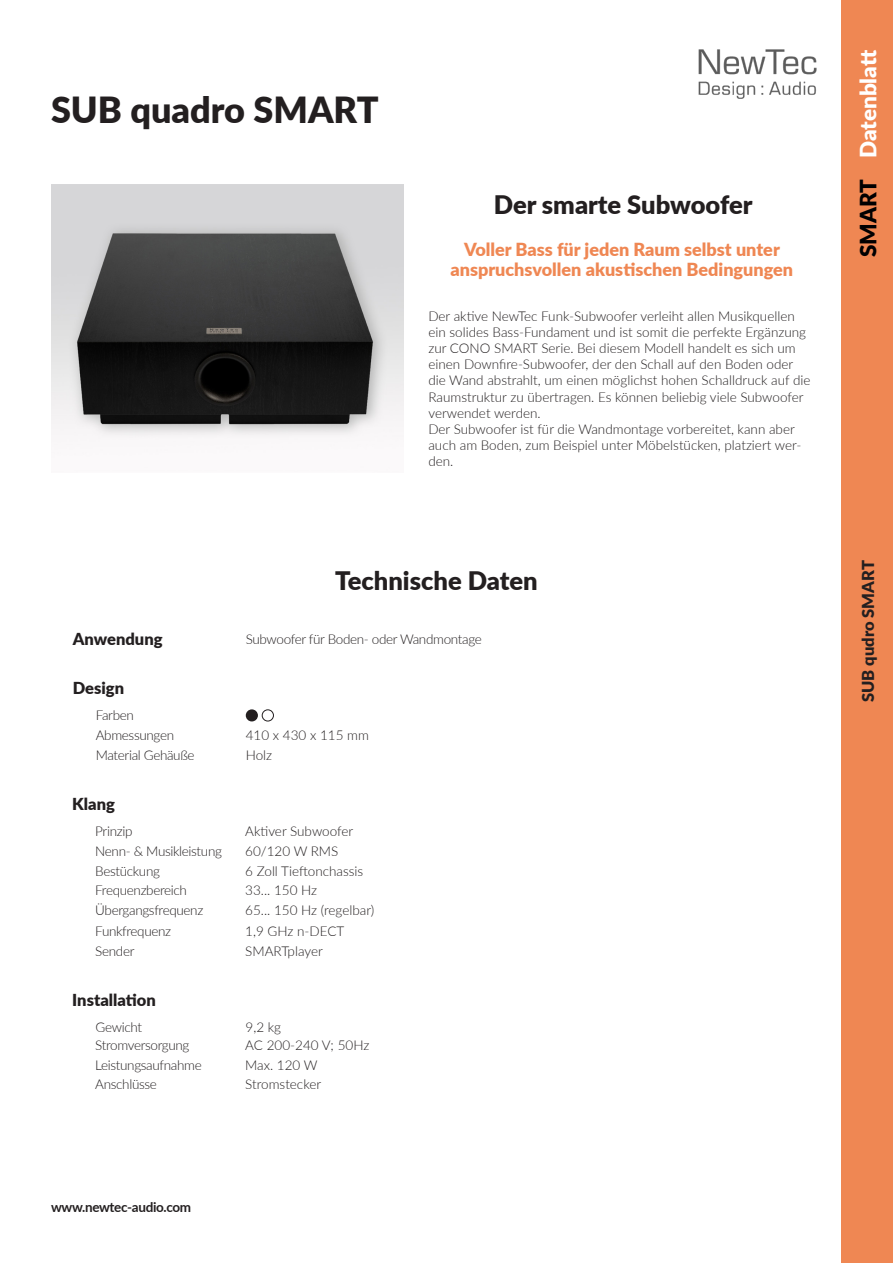
<style>
.page{position:relative;width:893px;height:1263px;background:#fff}
.page>*{position:absolute;margin:0;border:0;box-sizing:border-box;transform-origin:0 0}
.t1{font:900 36px "Lato";color:#231f20}
.t2{font:900 25.5px "Lato";color:#231f20}
.t3{font:900 22.5px "Lato";letter-spacing:-.005em;color:#fff}
.t4{font:900 22.5px "Lato";color:#000001}
.t5{font:900 18px/19.5px "Lato";color:#ef8753;text-align:center}
.t6{font:900 16.5px "Lato";color:#231f20}
.t7{font:300 13.5px/16.2px "Lato";color:#231f20}
.t8{font:300 13.5px "Lato";letter-spacing:-.025em;color:#231f20}
.t9{font:700 13.5px "Lato";letter-spacing:-.025em;color:#231f20}
</style>
<div class="page">
<div style="left:842px;top:0;width:51px;height:1263px;background:#ef8753"></div>
<img style="left:699px;top:50px;width:118px;height:49px">
<img style="left:51px;top:185px;width:353px;height:253px">
<div style="left:247px;top:710px;width:10px;height:11px;background:#231f20;border-radius:50%"></div>
<div style="left:246px;top:709px;width:12px;height:12px;border:2px solid #231f20;border-radius:50%"></div>
<div style="left:262px;top:710px;width:12px;height:11px;border:1px solid #231f20;border-radius:50%"></div>
<h1 class="t1" style="left:51px;top:82px;width:329px">SUB quadro SMART</h1>
<h2 class="t2" style="left:494px;top:185px;width:260px">Der smarte Subwoofer</h2>
<h3 class="t5" style="left:450px;top:239px;width:344px">Voller Bass für jeden Raum selbst unter anspruchsvollen akustischen Bedingungen</h3>
<p class="t7" style="left:428px;top:307px;width:384px">Der aktive NewTec Funk-Subwoofer verleiht allen Musikquellen ein solides Bass-Fundament und ist somit die perfekte Ergänzung zur CONO SMART Serie. Bei diesem Modell handelt es sich um einen Downfire-Subwoofer, der den Schall auf den Boden oder die Wand abstrahlt, um einen möglichst hohen Schalldruck auf die Raumstruktur zu übertragen. Es können beliebig viele Subwoofer verwendet werden.<br>Der Subwoofer ist für die Wandmontage vorbereitet, kann aber auch am Boden, zum Beispiel unter Möbelstücken, platziert wer&shy;den.</p>
<h2 class="t2" style="left:335px;top:562px;width:204px">Technische Daten</h2>
<p class="t6" style="left:73px;top:626px;width:91px">Anwendung</p>
<p class="t8" style="left:246px;top:629px;width:238px">Subwoofer für Boden- oder Wandmontage</p>
<p class="t6" style="left:73px;top:676px;width:53px">Design</p>
<p class="t8" style="left:96px;top:726px;width:80px">Abmessungen</p>
<p class="t7" style="left:246px;top:727px;width:125px">410 x 430 x 115 mm</p>
<p class="t8" style="left:96px;top:746px;width:100px">Material Gehäuße</p>
<p class="t7" style="left:246px;top:747px;width:28px">Holz</p>
<p class="t7" style="left:96px;top:707px;width:40px">Farben</p>
<p class="t6" style="left:72px;top:791px;width:44px">Klang</p>
<p class="t8" style="left:95px;top:841px;width:128px">Nenn- &amp; Musikleistung</p>
<p class="t7" style="left:245px;top:842px;width:95px">60/120 W RMS</p>
<p class="t8" style="left:95px;top:861px;width:66px">Bestückung</p>
<p class="t7" style="left:245px;top:862px;width:120px">6 Zoll Tieftonchassis</p>
<p class="t8" style="left:95px;top:821px;width:39px">Prinzip</p>
<p class="t7" style="left:245px;top:822px;width:110px">Aktiver Subwoofer</p>
<p class="t8" style="left:95px;top:881px;width:93px">Frequenzbereich</p>
<p class="t7" style="left:245px;top:882px;width:73px">33... 150 Hz</p>
<p class="t8" style="left:95px;top:922px;width:77px">Funkfrequenz</p>
<p class="t7" style="left:245px;top:922px;width:101px">1,9 GHz n-DECT</p>
<p class="t7" style="left:95px;top:942px;width:41px">Sender</p>
<p class="t7" style="left:245px;top:942px;width:79px">SMARTplayer</p>
<p class="t8" style="left:95px;top:901px;width:110px">Übergangsfrequenz</p>
<p class="t7" style="left:245px;top:902px;width:131px">65... 150 Hz (regelbar)</p>
<p class="t6" style="left:72px;top:987px;width:85px">Installation</p>
<p class="t8" style="left:96px;top:1017px;width:48px">Gewicht</p>
<p class="t7" style="left:246px;top:1018px;width:37px">9,2 kg</p>
<p class="t8" style="left:95px;top:1036px;width:96px">Stromversorgung</p>
<p class="t7" style="left:245px;top:1037px;width:126px">AC 200-240 V; 50Hz</p>
<p class="t8" style="left:95px;top:1075px;width:63px">Anschlüsse</p>
<p class="t7" style="left:245px;top:1076px;width:77px">Stromstecker</p>
<p class="t8" style="left:95px;top:1056px;width:108px">Leistungsaufnahme</p>
<p class="t7" style="left:245px;top:1057px;width:74px">Max. 120 W</p>
<p class="t9" style="left:51px;top:1197px;width:142px">www.newtec-audio.com</p>
<h3 class="t3" style="left:851px;top:158px;width:110px;rotate:-90deg">Datenblatt</h3>
<h3 class="t4" style="left:851px;top:257px;width:80px;rotate:-90deg">SMART</h3>
<p class="t6" style="left:856px;top:702px;width:143px;rotate:-90deg">SUB qudro SMART</p>
</div>
